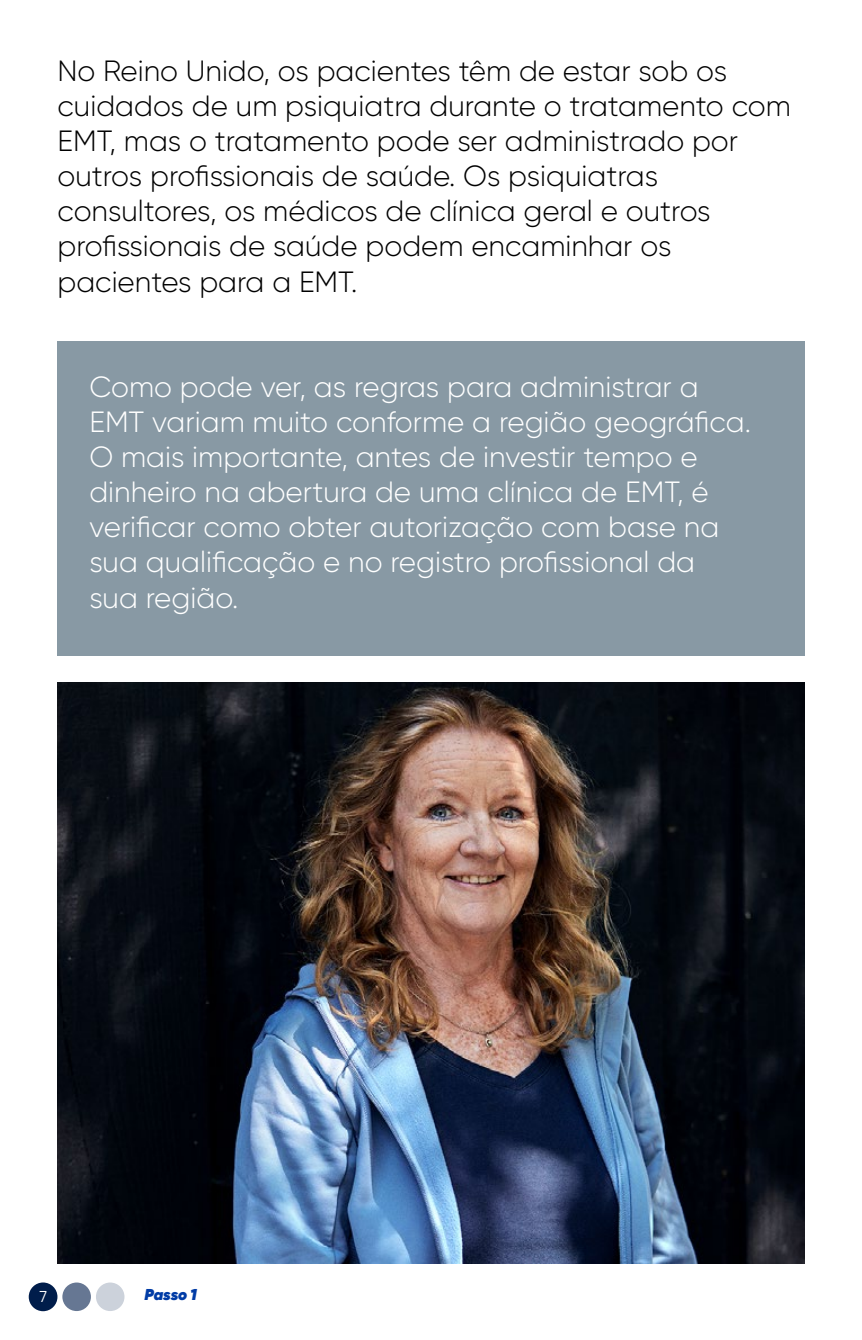
<style>
.page{position:relative;width:862px;height:1340px;background:#fff}
.page>*{position:absolute;margin:0;border:0;box-sizing:border-box;transform-origin:0 0}
.t1{font:300 29.25px/35.1px "Gilroy";color:#000}
.t2{font:300 29.25px/35.1px "Gilroy";color:#fff}
.t3{font:italic 800 15.75px "Gilroy";letter-spacing:-.01em;color:#013ca6}
.t4{font:15.75px "Gilroy";color:#fff}
</style>
<div class="page">
<div style="left:57px;top:341px;width:747px;height:314px;background:#8899a4"></div>
<img style="left:57px;top:682px;width:747px;height:581px">
<div style="left:29px;top:1282px;width:28px;height:29px;background:#001d4b;border-radius:50%"></div>
<div style="left:62px;top:1282px;width:29px;height:28px;background:#667793;border-radius:50%"></div>
<div style="left:96px;top:1282px;width:28px;height:28px;background:#ccd2db;border-radius:50%"></div>
<p class="t1" style="left:57px;top:53px;width:734px">No Reino Unido, os pacientes têm de estar sob os cuidados de um psiquiatra durante o tratamento com EMT, mas o tratamento pode ser administrado por outros profissionais de saúde. Os psiquiatras consultores, os médicos de clínica geral e outros profissionais de saúde podem encaminhar os pacientes para a EMT.</p>
<p class="t2" style="left:89px;top:369px;width:662px">Como pode ver, as regras para administrar a EMT variam muito conforme a região geográfica.<br>O mais importante, antes de investir tempo e dinheiro na abertura de uma clínica de EMT, é verificar como obter autorização com base na sua qualificação e no registro profissional da sua região.</p>
<p class="t4" style="left:39px;top:1288px;width:9px">7</p>
<p class="t3" style="left:144px;top:1285px;width:54px">Passo 1</p>
</div>
